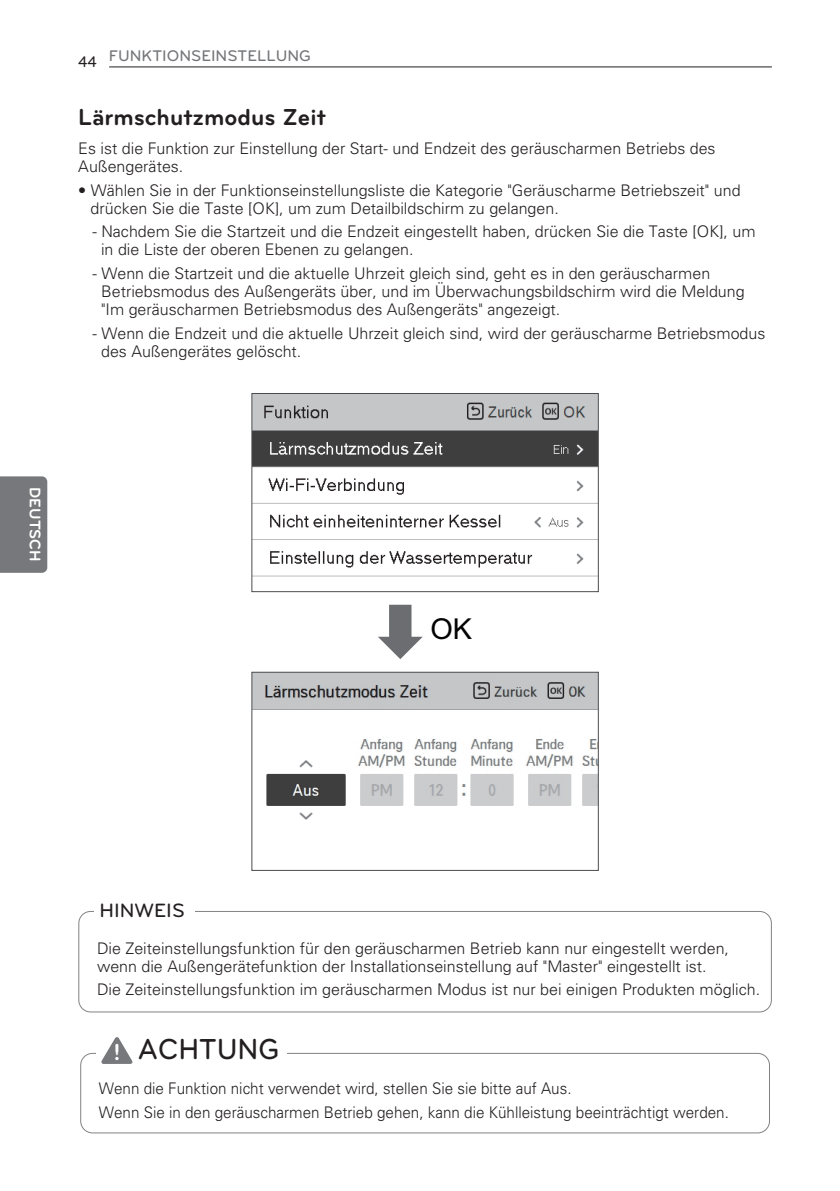
<style>
.page{position:relative;width:840px;height:1191px;background:#fff}
.page>*{position:absolute;margin:0;border:0;box-sizing:border-box;transform-origin:0 0}
.t1{font:500 30px "Bryant LG";color:#231f20;scale:.95 1}
.t2{font:28.8px "Arial";color:#030303}
.t3{font:700 24px "Bryant LG";color:#231f20}
.t4{font:500 20px "Bryant LG";color:#231f20}
.t5{font:300 16px/18px "Univers";color:#231f20}
.t6{font:300 16px/23.6px "Univers";color:#231f20;scale:.95 1}
.t7{font:500 16px "Bryant LG";color:#757679}
.t8{font:700 16px "Bryant LG";color:#fff}
.s1{color:#231f20}
.s2{font-weight:700;font-size:24px;color:#fff}
</style>
<div class="page">
<hr style="left:109px;top:67px;width:662px;height:1px;background:#231f20">
<div style="left:0;top:476px;width:47px;height:97px;background:#76787b"></div>
<img style="left:253px;top:395px;width:343px;height:182px">
<div style="left:251px;top:393px;width:347px;height:199px;border:1px solid #4b4c4d"></div>
<svg style="left:378px;top:605px;width:44px;height:54px"></svg>
<img style="left:253px;top:674px;width:343px;height:146px">
<div style="left:251px;top:672px;width:347px;height:199px;border:1px solid #4b4c4d"></div>
<div style="left:80px;top:1052px;width:689px;height:81px;border:2px solid #808285;border-radius:12px"></div>
<div style="left:96px;top:1037px;width:190px;height:35px;background:#fff"></div>
<svg style="left:101px;top:1037px;width:32px;height:27px"></svg>
<div style="left:78px;top:911px;width:693px;height:101px;border:2px solid #808285;border-radius:12px"></div>
<div style="left:94px;top:895px;width:100px;height:33px;background:#fff"></div>
<p class="t7" style="left:78px;top:47px;width:234px"><span class="s1">44</span> FUNKTIONSEINSTELLUNG</p>
<h3 class="t3" style="left:78px;top:108px;width:249px">Lärmschutzmodus Zeit</h3>
<p class="t5" style="left:78px;top:141px;width:638px">Es ist die Funktion zur Einstellung der Start- und Endzeit des geräuscharmen Betriebs des<br>Außengerätes.</p>
<p class="t5" style="left:90px;top:182px;width:651px;text-indent:-12px">• Wählen Sie in der Funktionseinstellungsliste die Kategorie "Geräuscharme Betriebszeit" und drücken Sie die Taste [OK], um zum Detailbildschirm zu gelangen.</p>
<p class="t5" style="left:101px;top:224px;width:655px;text-indent:-9px">- Nachdem Sie die Startzeit und die Endzeit eingestellt haben, drücken Sie die Taste [OK], um in die Liste der oberen Ebenen zu gelangen.</p>
<p class="t5" style="left:101px;top:266px;width:644px;text-indent:-9px">- Wenn die Startzeit und die aktuelle Uhrzeit gleich sind, geht es in den geräuscharmen<br>Betriebsmodus des Außengeräts über, und im Überwachungsbildschirm wird die Meldung "Im geräuscharmen Betriebsmodus des Außengeräts" angezeigt.</p>
<p class="t5" style="left:101px;top:325px;width:665px;text-indent:-9px">- Wenn die Endzeit und die aktuelle Uhrzeit gleich sind, wird der geräuscharme Betriebsmodus des Außengerätes gelöscht.</p>
<p class="t8" style="left:41px;top:487px;width:76px;rotate:90deg">DEUTSCH</p>
<h2 class="t2" style="left:430px;top:618px;width:43px">OK</h2>
<p class="t4" style="left:99px;top:898px;width:87px">HINWEIS</p>
<p class="t5" style="left:97px;top:940px;width:633px">Die Zeiteinstellungsfunktion für den geräuscharmen Betrieb kann nur eingestellt werden, wenn die Außengerätefunktion der Installationseinstellung auf "Master" eingestellt ist.</p>
<p class="t5" style="left:97px;top:982px;width:664px">Die Zeiteinstellungsfunktion im geräuscharmen Modus ist nur bei einigen Produkten möglich.</p>
<h1 class="t1" style="left:113px;top:1031px;width:176px"><span class="s2">!</span> ACHTUNG</h1>
<p class="t6" style="left:99px;top:1078px;width:664px">Wenn die Funktion nicht verwendet wird, stellen Sie sie bitte auf Aus.<br>Wenn Sie in den geräuscharmen Betrieb gehen, kann die Kühlleistung beeinträchtigt werden.</p>
</div>
